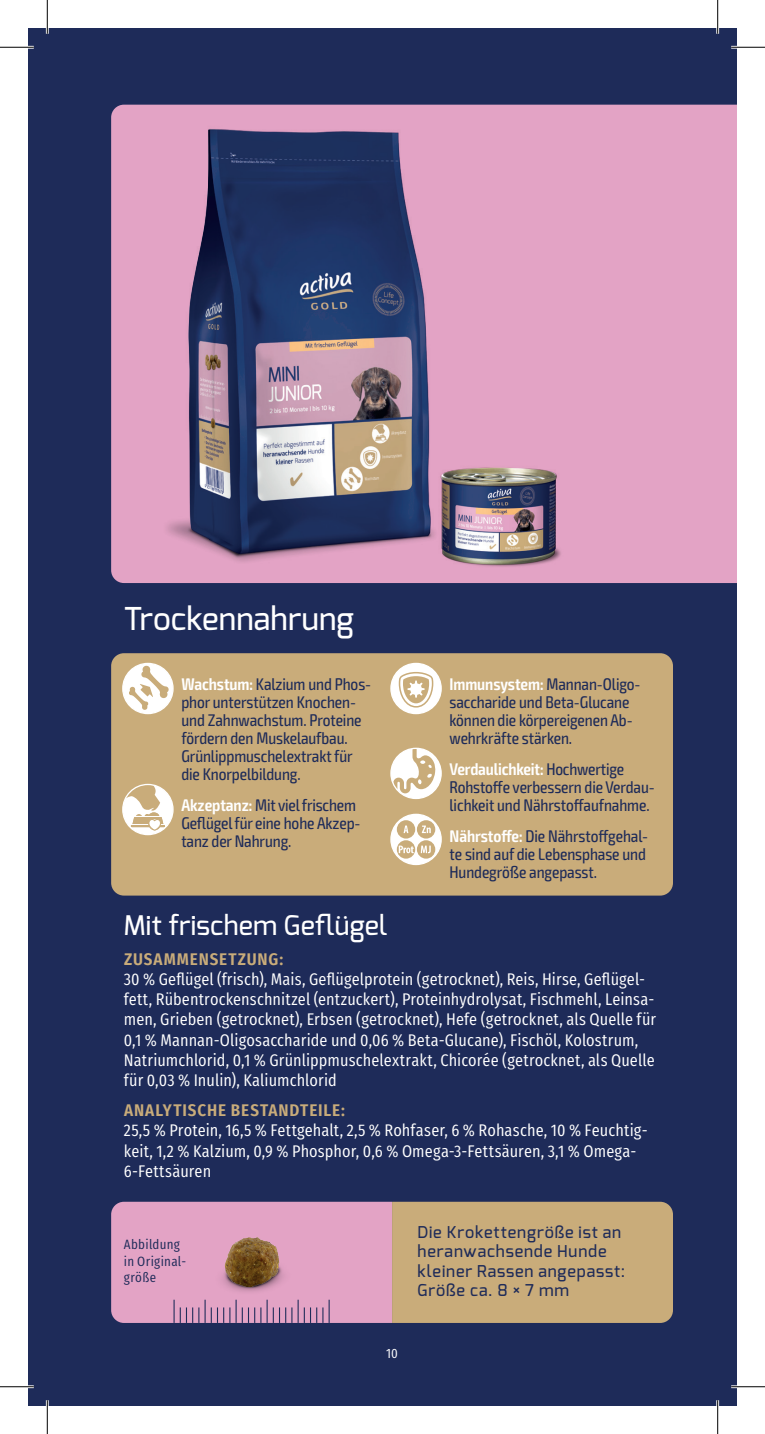
<style>
.page{position:relative;width:765px;height:1434px;background:#fff}
.page>*{position:absolute;margin:0;border:0;box-sizing:border-box;transform-origin:0 0}
.t1{font:500 31.5px "Exo";letter-spacing:.005em;color:#fff}
.t2{font:500 27px "Exo";letter-spacing:.005em;color:#fff}
.t3{font:16.88px/20.2px "Fira Sans Condensed";letter-spacing:.005em;color:#fff}
.t4{font:condensed 16.88px/18px "Exo 2";letter-spacing:-.005em;color:#1e2b59}
.t5{font:600 16.88px "Fira Sans Condensed";letter-spacing:.055em;color:#c9ac7a}
.t6{font:500 16.2px/19.6px "Exo";letter-spacing:.05em;color:#1e2b59}
.t7{font:13.5px/16.2px "Fira Sans Condensed";letter-spacing:.02em;color:#1e2b59}
.t8{font:13.5px "Fira Sans Condensed";color:#fff}
.s1{font-weight:600;color:#fff}
</style>
<div class="page">
<div style="left:28px;top:28px;width:708px;height:1378px;background:#1e2b59"></div>
<div style="left:111px;top:105px;width:625px;height:478px;background:#e3a3c5"></div>
<div style="left:142px;top:104px;width:334px;height:479px;background:#e3a3c5"></div>
<img style="left:188px;top:130px;width:242px;height:423px">
<div style="left:111px;top:653px;width:561px;height:243px;background:#c9ac7a;border-radius:13px"></div>
<div style="left:391px;top:814px;width:50px;height:50px;background:#fff;border-radius:50%"></div>
<svg style="left:396px;top:820px;width:19px;height:19px"></svg>
<svg style="left:416px;top:820px;width:19px;height:19px"></svg>
<svg style="left:396px;top:840px;width:19px;height:19px"></svg>
<svg style="left:416px;top:840px;width:19px;height:19px"></svg>
<svg style="left:421px;top:825px;width:9px;height:8px"></svg>
<svg style="left:398px;top:845px;width:15px;height:8px"></svg>
<svg style="left:403px;top:825px;width:5px;height:8px"></svg>
<svg style="left:420px;top:846px;width:10px;height:7px"></svg>
<div style="left:390px;top:814px;width:51px;height:51px;border:1px solid #fff;border-radius:50%"></div>
<div style="left:123px;top:784px;width:50px;height:51px;background:#fff;border-radius:50%"></div>
<svg style="left:123px;top:784px;width:42px;height:48px"></svg>
<div style="left:122px;top:784px;width:51px;height:51px;border:1px solid #fff;border-radius:50%"></div>
<div style="left:391px;top:748px;width:50px;height:50px;background:#fff;border-radius:50%"></div>
<svg style="left:393px;top:748px;width:42px;height:45px"></svg>
<div style="left:390px;top:748px;width:51px;height:51px;border:1px solid #fff;border-radius:50%"></div>
<svg style="left:111px;top:1202px;width:561px;height:121px"></svg>
<div style="left:431px;top:452px;width:135px;height:130px;background:#e3a3c5"></div>
<img style="left:441px;top:468px;width:115px;height:96px">
<div style="left:123px;top:663px;width:50px;height:51px;background:#fff;border-radius:50%"></div>
<svg style="left:129px;top:665px;width:40px;height:45px"></svg>
<div style="left:122px;top:663px;width:52px;height:51px;border:1px solid #fff;border-radius:50%"></div>
<div style="left:391px;top:663px;width:50px;height:51px;background:#fff;border-radius:50%"></div>
<div style="left:390px;top:663px;width:51px;height:51px;border:1px solid #fff;border-radius:50%"></div>
<svg style="left:398px;top:672px;width:35px;height:36px"></svg>
<hr style="left:0;top:46px;width:34px;height:3px;background:#fff">
<hr style="left:730px;top:46px;width:34px;height:3px;background:#fff">
<hr style="left:0;top:1385px;width:34px;height:3px;background:#fff">
<hr style="left:730px;top:1385px;width:34px;height:3px;background:#fff">
<hr style="left:46px;top:0;width:3px;height:34px;background:#fff">
<hr style="left:46px;top:1400px;width:3px;height:34px;background:#fff">
<hr style="left:716px;top:0;width:2px;height:34px;background:#fff">
<hr style="left:716px;top:1400px;width:2px;height:34px;background:#fff">
<hr style="left:0;top:47px;width:34px;height:1px;background:#000">
<hr style="left:730px;top:47px;width:34px;height:1px;background:#000">
<hr style="left:0;top:1386px;width:34px;height:1px;background:#000">
<hr style="left:730px;top:1386px;width:34px;height:1px;background:#000">
<hr style="left:47px;top:0;width:1px;height:34px;background:#000">
<hr style="left:47px;top:1400px;width:1px;height:34px;background:#000">
<hr style="left:717px;top:0;width:1px;height:34px;background:#000">
<hr style="left:717px;top:1400px;width:1px;height:34px;background:#000">
<h1 class="t1" style="left:124px;top:598px;width:231px">Trockennahrung</h1>
<p class="t4" style="left:181px;top:676px;width:191px"><span class="s1">Wachstum:</span> Kalzium und Phos&shy;phor unterstützen Knochen&shy;und Zahnwachstum. Proteine fördern den Muskelaufbau.<br>Grünlippmuschelextrakt für die Knorpelbildung.</p>
<p class="t4" style="left:181px;top:797px;width:181px"><span class="s1">Akzeptanz:</span> Mit viel frischem<br>Geflügel für eine hohe Akzep&shy;tanz der Nahrung.</p>
<h2 class="t2" style="left:124px;top:907px;width:265px">Mit frischem Geflügel</h2>
<p class="t4" style="left:449px;top:676px;width:192px"><span class="s1">Immunsystem:</span> Mannan-Oligo&shy;saccharide und Beta-Glucane können die körpereigenen Ab&shy;wehrkräfte stärken.</p>
<p class="t4" style="left:449px;top:761px;width:207px"><span class="s1">Verdaulichkeit:</span> Hochwertige<br>Rohstoffe verbessern die Verdau&shy;lichkeit und Nährstoffaufnahme.</p>
<p class="t4" style="left:449px;top:827px;width:200px"><span class="s1">Nährstoffe:</span> Die Nährstoffgehal&shy;te sind auf die Lebensphase und<br>Hundegröße angepasst.</p>
<p class="t5" style="left:124px;top:945px;width:161px">ZUSAMMENSETZUNG:</p>
<p class="t3" style="left:124px;top:967px;width:533px">30 % Geflügel (frisch), Mais, Geflügelprotein (getrocknet), Reis, Hirse, Geflügel&shy;fett, Rübentrockenschnitzel (entzuckert), Proteinhydrolysat, Fischmehl, Leinsa&shy;men, Grieben (getrocknet), Erbsen (getrocknet), Hefe (getrocknet, als Quelle für 0,1 % Mannan-Oligosaccharide und 0,06 % Beta-Glucane), Fischöl, Kolostrum, Natriumchlorid, 0,1 % Grünlippmuschelextrakt, Chicorée (getrocknet, als Quelle für 0,03 % Inulin), Kaliumchlorid</p>
<p class="t5" style="left:124px;top:1096px;width:222px">ANALYTISCHE BESTANDTEILE:</p>
<p class="t3" style="left:124px;top:1118px;width:525px">25,5 % Protein, 16,5 % Fettgehalt, 2,5 % Rohfaser, 6 % Rohasche, 10 % Feuchtig&shy;keit, 1,2 % Kalzium, 0,9 % Phosphor, 0,6 % Omega-3-Fettsäuren, 3,1 % Omega-<br>6-Fettsäuren</p>
<p class="t7" style="left:124px;top:1235px;width:64px">Abbildung in Original&shy;größe</p>
<p class="t8" style="left:386px;top:1341px;width:13px">10</p>
<p class="t6" style="left:417px;top:1222px;width:209px">Die Krokettengröße ist an heranwachsende Hunde kleiner Rassen angepasst:<br>Größe ca. 8 × 7 mm</p>
</div>
